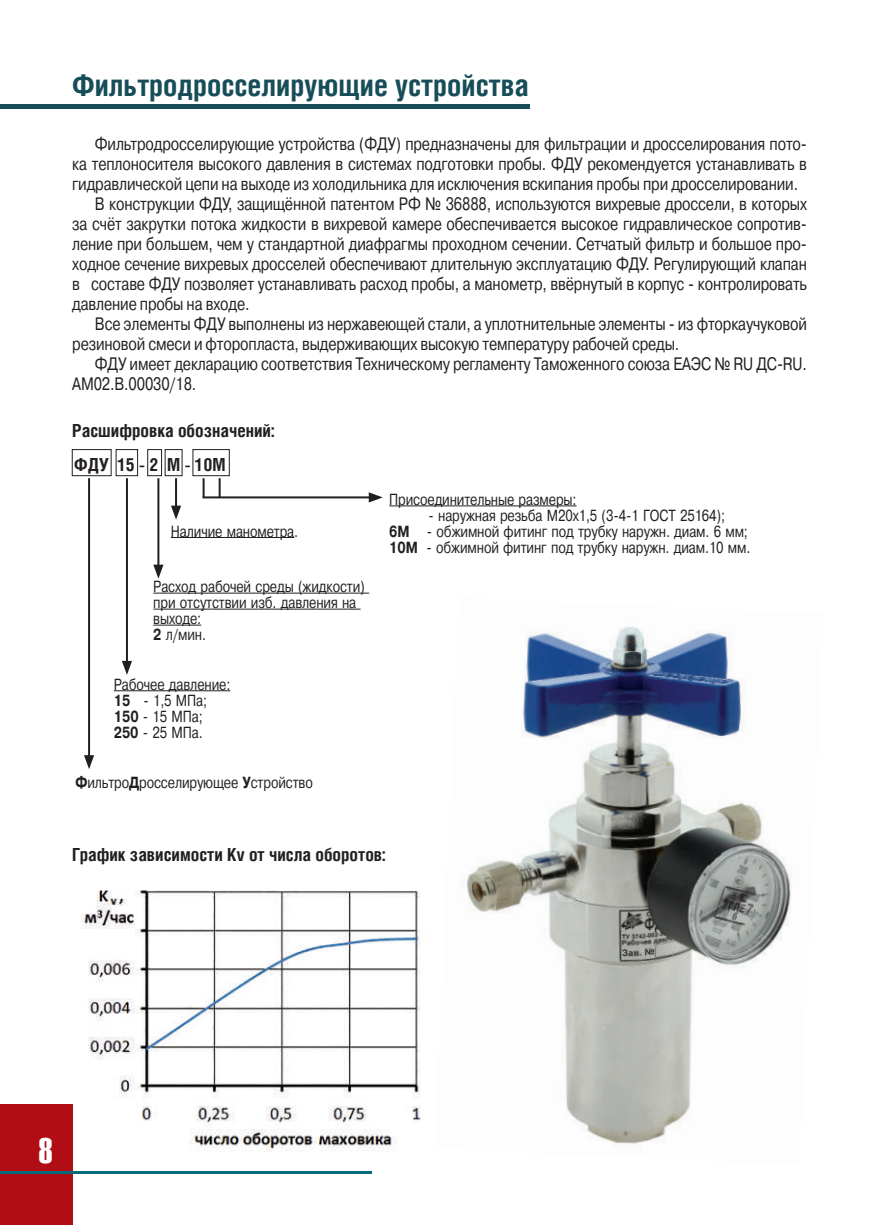
<style>
.page{position:relative;width:879px;height:1225px;background:#fff}
.page>*{position:absolute;margin:0;border:0;box-sizing:border-box;transform-origin:0 0}
.t1{font:36px "Haettenschweiler";color:#fff}
.t2{font:700 30px "Helios Cond";color:#174d59}
.t3{font:18px "Pragmatica C";letter-spacing:-.01em;color:#231f20;scale:.8 1}
.t4{font:700 18px "Helios Cond";color:#231f20}
.t5{font:16px/16px "Pragmatica Cyrillic";letter-spacing:-.01em;color:#231f20;scale:.8 1}
.s1{font-family:"Pragmatica Bold Cyrillic"}
</style>
<div class="page">
<div style="left:0;top:1104px;width:72px;height:121px;background:#b00d15"></div>
<hr style="left:0;top:1171px;width:371px;height:2px;background:#076a78">
<hr style="left:0;top:104px;width:529px;height:4px;background:#174d59">
<svg style="left:203px;top:478px;width:2px;height:18px"></svg>
<hr style="left:88px;top:478px;width:2px;height:280px;background:#231f20">
<svg style="left:84px;top:755px;width:10px;height:14px"></svg>
<hr style="left:389px;top:505px;width:187px;height:1px;background:#231f20">
<hr style="left:114px;top:690px;width:116px;height:1px;background:#231f20">
<hr style="left:203px;top:496px;width:169px;height:2px;background:#231f20">
<svg style="left:369px;top:492px;width:14px;height:10px"></svg>
<hr style="left:153px;top:593px;width:216px;height:1px;background:#231f20">
<hr style="left:153px;top:609px;width:208px;height:1px;background:#231f20">
<hr style="left:153px;top:625px;width:48px;height:1px;background:#231f20">
<hr style="left:171px;top:537px;width:123px;height:1px;background:#231f20">
<hr style="left:175px;top:478px;width:2px;height:31px;background:#231f20">
<svg style="left:171px;top:505px;width:10px;height:14px"></svg>
<hr style="left:157px;top:478px;width:2px;height:90px;background:#231f20">
<svg style="left:153px;top:564px;width:10px;height:14px"></svg>
<hr style="left:126px;top:478px;width:2px;height:186px;background:#231f20">
<svg style="left:122px;top:661px;width:10px;height:14px"></svg>
<svg style="left:219px;top:478px;width:2px;height:19px"></svg>
<div style="left:72px;top:449px;width:40px;height:27px;border:1px solid #231f20"></div>
<div style="left:116px;top:449px;width:22px;height:27px;border:1px solid #231f20"></div>
<div style="left:147px;top:449px;width:15px;height:27px;border:1px solid #231f20"></div>
<div style="left:165px;top:449px;width:18px;height:27px;border:1px solid #231f20"></div>
<div style="left:192px;top:449px;width:38px;height:27px;border:1px solid #231f20"></div>
<img style="left:81px;top:890px;width:340px;height:262px">
<img style="left:472px;top:626px;width:320px;height:247px">
<img style="left:466px;top:873px;width:325px;height:271px">
<h2 class="t2" style="left:72px;top:68px;width:458px">Фильтродросселирующие устройства</h2>
<p class="t3" style="left:95px;top:134px;width:891px">Фильтродросселирующие устройства (ФДУ) предназначены для фильтрации и дросселирования пото-</p>
<p class="t3" style="left:72px;top:154px;width:920px">ка теплоносителя высокого давления в системах подготовки пробы. ФДУ рекомендуется устанавливать в</p>
<p class="t3" style="left:72px;top:174px;width:909px">гидравлической цепи на выходе из холодильника для исключения вскипания пробы при дросселировании.</p>
<p class="t3" style="left:95px;top:194px;width:891px">В конструкции ФДУ, защищённой патентом РФ № 36888, используются вихревые дроссели, в которых</p>
<p class="t3" style="left:72px;top:214px;width:920px">за счёт закрутки потока жидкости в вихревой камере обеспечивается высокое гидравлическое сопротив-</p>
<p class="t3" style="left:72px;top:234px;width:920px">ление при большем, чем у стандартной диафрагмы проходном сечении. Сетчатый фильтр и большое про-</p>
<p class="t3" style="left:72px;top:254px;width:920px">ходное сечение вихревых дросселей обеспечивают длительную эксплуатацию ФДУ. Регулирующий клапан</p>
<p class="t3" style="left:72px;top:274px;width:920px">в составе ФДУ позволяет устанавливать расход пробы, а манометр, ввёрнутый в корпус - контролировать</p>
<p class="t3" style="left:72px;top:294px;width:223px">давление пробы на входе.</p>
<p class="t3" style="left:95px;top:314px;width:891px">Все элементы ФДУ выполнены из нержавеющей стали, а уплотнительные элементы - из фторкаучуковой</p>
<p class="t3" style="left:72px;top:334px;width:760px">резиновой смеси и фторопласта, выдерживающих высокую температуру рабочей среды.</p>
<p class="t3" style="left:95px;top:354px;width:891px">ФДУ имеет декларацию соответствия Техническому регламенту Таможенного союза ЕАЭС № RU ДC-RU.</p>
<p class="t3" style="left:72px;top:374px;width:157px">АМ02.В.00030/18.</p>
<p class="t4" style="left:72px;top:420px;width:204px">Расшифровка обозначений:</p>
<p class="t4" style="left:74px;top:453px;width:153px">ФДУ 15 - 2 М - 10М</p>
<p class="t5" style="left:171px;top:523px;width:161px">Íали÷ие манометра.</p>
<p class="t5" style="left:153px;top:579px;width:266px">Ðасход рабо÷еé среды (æидкости) при отсутствии изб. давления на выходе:<br><span class="s1">2</span> л/мин.</p>
<p class="t5" style="left:114px;top:677px;width:147px">Ðабо÷ее давление:<br><span class="s1">15</span> - 1,5 МПа;<br><span class="s1">150</span> - 15 МПа;<br><span class="s1">250</span> - 25 МПа.</p>
<p class="t5" style="left:76px;top:774px;width:298px"><span class="s1">Ф</span>ильтро<span class="s1">Д</span>росселируþùее <span class="s1">У</span>строéство</p>
<p class="t5" style="left:389px;top:492px;width:236px">Присоединительные размеры:</p>
<p class="t5" style="left:389px;top:508px;width:453px;text-indent:39px">- наруæная резьба М20х1,5 (3-4-1 ÃÎСТ 25164);<br><span class="s1">6Ì</span> - обæимноé ôитинг под трубку наруæн. диам. 6 мм;<br><span class="s1">10Ì</span> - обæимноé ôитинг под трубку наруæн. диам.10 мм.</p>
<p class="t4" style="left:72px;top:844px;width:315px">График зависимости Кv от числа оборотов:</p>
<h1 class="t1" style="left:39px;top:1126px;width:15px">8</h1>
</div>
